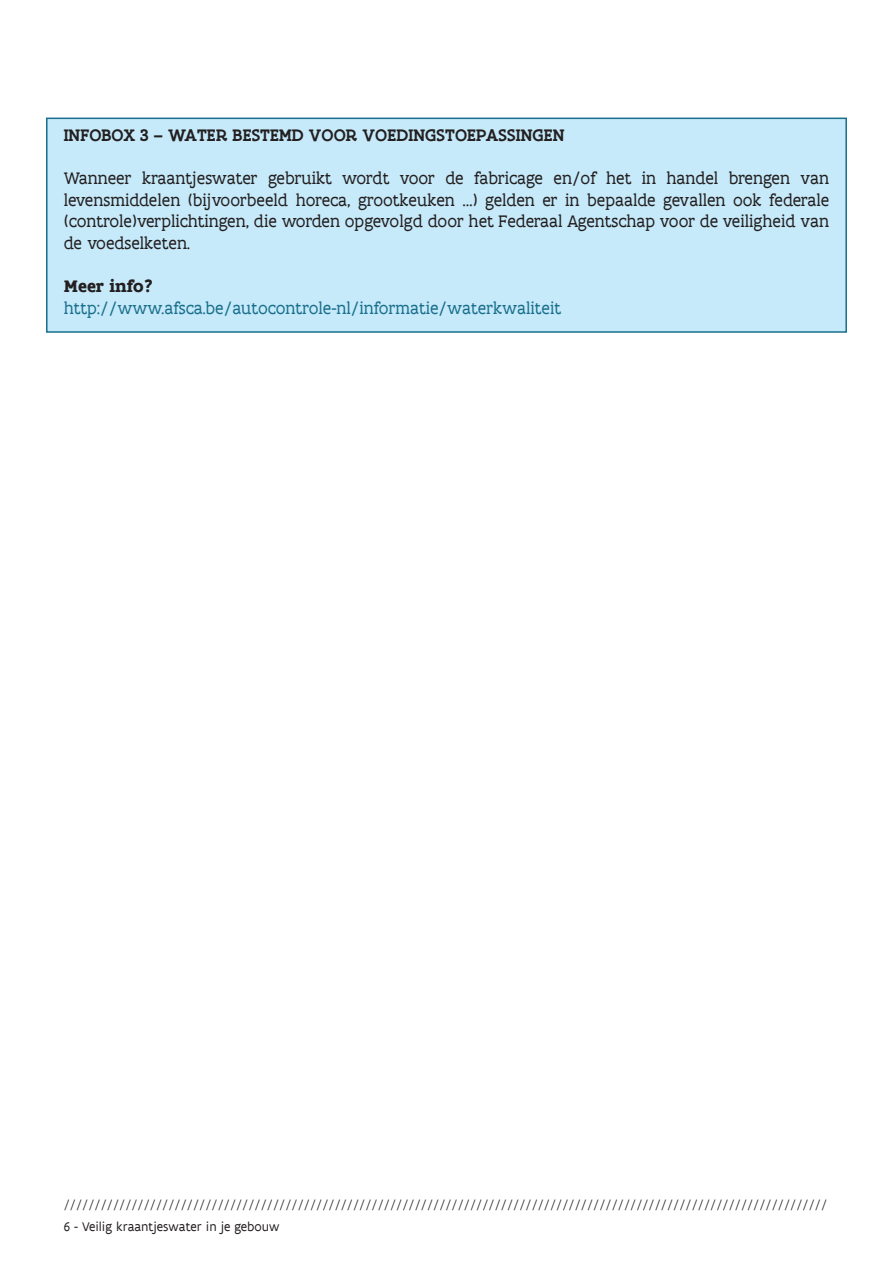
<style>
.page{position:relative;width:893px;height:1263px;background:#fff}
.page>*{position:absolute;margin:0;border:0;box-sizing:border-box;transform-origin:0 0}
.t1{font:18px/21.6px "Flanders Art Serif";color:#231f20;text-align:justify}
.t2{font:18px "Flanders Art Serif";color:#1a6f8c}
.t3{font:500 18px "Flanders Art Serif";letter-spacing:.005em;color:#231f20}
.t4{font:700 18px "Flanders Art Serif";color:#231f20}
.t5{font:300 13.5px "Flanders Art Sans";color:#231f20}
.t6{font:13.5px "Flanders Art Sans";color:#231f20}
</style>
<div class="page">
<div style="left:46px;top:118px;width:801px;height:215px;background:#c6eafa;border:2px solid #1a6f8c"></div>
<p class="t3" style="left:64px;top:124px;width:502px">INFOBOX 3 – WATER BESTEMD VOOR VOEDINGSTOEPASSINGEN</p>
<p class="t1" style="left:64px;top:168px;width:767px">Wanneer kraantjeswater gebruikt wordt voor de fabricage en/of het in handel brengen van levensmiddelen (bijvoorbeeld horeca, grootkeuken …) gelden er in bepaalde gevallen ook federale (controle)verplichtingen, die worden opgevolgd door het Federaal Agentschap voor de veiligheid van de voedselketen.</p>
<p class="t4" style="left:64px;top:275px;width:91px">Meer info?</p>
<p class="t2" style="left:64px;top:297px;width:499px">http://www.afsca.be/autocontrole-nl/informatie/waterkwaliteit</p>
<p class="t5" style="left:64px;top:1197px;width:765px">////////////////////////////////////////////////////////////////////////////////////////////////////////////////////////////</p>
<p class="t6" style="left:64px;top:1218px;width:217px">6 - Veilig kraantjeswater in je gebouw</p>
</div>
